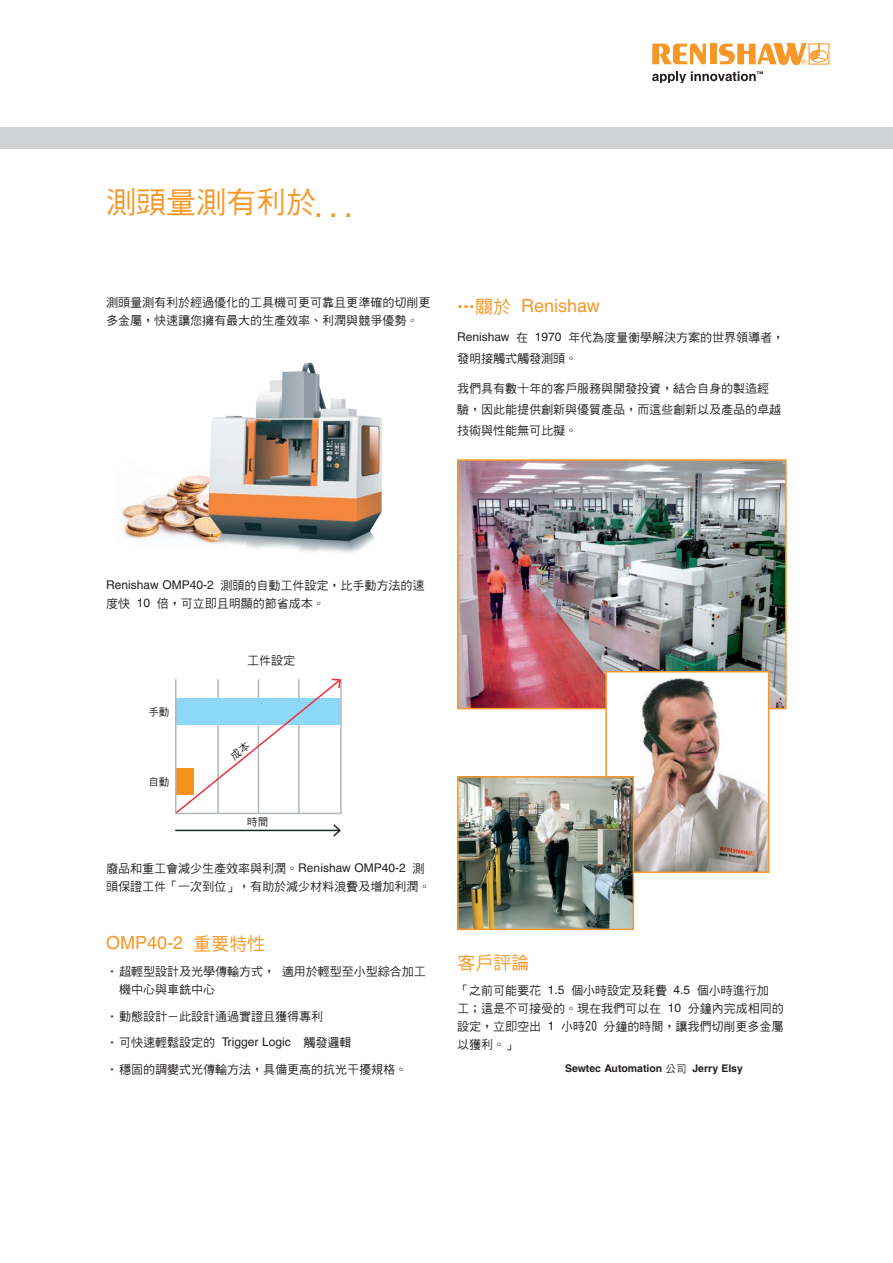
<style>
.page{position:relative;width:893px;height:1263px;background:#fff}
.page>*{position:absolute;margin:0;border:0;box-sizing:border-box;transform-origin:0 0}
.t1{font:30px "DF Hei Md HK BF";color:#f79727}
.t2{font:18px "Helvetica CE";color:#f79727}
.t3{font:18px "DF Hei Md HK BF";color:#f79727}
.Text{font:12px/18px "DF Hei Md HK BF";color:#231f20}
.Text-2{font:700 10.5px "Helvetica CE";color:#231f20}
.Text-3{font:10.5px "DF Hei Md HK BF";color:#231f20}
.s1{font-family:"DF Hei Md HK BF"}
.s2{font-family:"Helvetica CE"}
.s3{font-family:"DF Hei Md HK BF";font-weight:400}
.s4{font-family:"Helvetica"}
</style>
<div class="page">
<hr style="left:892px;top:128px;width:1px;height:148px;background:#f79727">
<div style="left:0;top:128px;width:893px;height:21px;background:#d1d2d4"></div>
<svg style="left:652px;top:43px;width:54px;height:21px"></svg>
<div style="left:710px;top:44px;width:7px;height:20px;background:#f79727"></div>
<div style="left:810px;top:50px;width:18px;height:12px;border:1px solid #f79727;border-radius:50%"></div>
<svg style="left:719px;top:43px;width:107px;height:22px"></svg>
<svg style="left:652px;top:71px;width:111px;height:12px"></svg>
<hr style="left:176px;top:830px;width:163px;height:1px;background:#1a2628">
<svg style="left:333px;top:824px;width:8px;height:12px"></svg>
<img style="left:460px;top:462px;width:324px;height:244px">
<div style="left:457px;top:459px;width:330px;height:250px;border:2px solid #f79727"></div>
<img style="left:608px;top:674px;width:158px;height:196px">
<div style="left:605px;top:671px;width:164px;height:202px;border:2px solid #f79727"></div>
<img style="left:460px;top:779px;width:171px;height:148px">
<div style="left:457px;top:776px;width:177px;height:154px;border:2px solid #f79727"></div>
<img style="left:118px;top:476px;width:73px;height:63px">
<img style="left:191px;top:362px;width:191px;height:191px">
<svg style="left:175px;top:678px;width:167px;height:136px"></svg>
<p class="t1" style="left:106px;top:187px;width:257px">測頭量測有利於...</p>
<p class="Text" style="left:106px;top:293px;width:325px">測頭量測有利於經過優化的工具機可更可靠且更準確的切削更多金屬，快速讓您擁有最大的生產效率、利潤與競爭優勢。</p>
<p class="t2" style="left:457px;top:295px;width:144px"><span class="s1">…關於</span> Renishaw</p>
<p class="Text" style="left:457px;top:327px;width:328px;line-height:21px"><span class="s2">Renishaw</span> 在 <span class="s2">1970</span> 年代為度量衡學解決方案的世界領導者，發明接觸式觸發測頭。</p>
<p class="Text" style="left:457px;top:377px;width:325px;line-height:21px">我們具有數十年的客戶服務與開發投資，結合自身的製造經驗，因此能提供創新與優質產品，而這些創新以及產品的卓越技術與性能無可比擬。</p>
<p class="Text" style="left:106px;top:576px;width:320px"><span class="s2">Renishaw OMP40-2</span> 測頭的自動工件設定，比手動方法的速度快 <span class="s2">10</span> 倍，可立即且明顯的節省成本。</p>
<p class="Text-3" style="left:148px;top:707px;width:22px">手動</p>
<p class="Text-3" style="left:148px;top:776px;width:22px">自動</p>
<p class="Text" style="left:247px;top:651px;width:49px">工件設定</p>
<p class="Text-3" style="left:247px;top:817px;width:22px">時間</p>
<p class="Text" style="left:106px;top:859px;width:325px">廢品和重工會減少生產效率與利潤。<span class="s2">Renishaw OMP40-2</span> 測頭保證工件「一次到位」，有助於減少材料浪費及增加利潤。</p>
<p class="t2" style="left:106px;top:932px;width:160px">OMP40-2 <span class="s1">重要特性</span></p>
<p class="Text" style="left:119px;top:963px;width:308px;text-indent:-13px">•超輕型設計及光學傳輸方式， 適用於輕型至小型綜合加工機中心與車銑中心</p>
<p class="Text" style="left:106px;top:1007px;width:218px">•動態設計－此設計通過實證且獲得專利</p>
<p class="Text" style="left:106px;top:1034px;width:247px">•可快速輕鬆設定的 <span class="s2">Trigger Logic</span>™ 觸發邏輯</p>
<p class="Text" style="left:106px;top:1060px;width:302px">•穩固的調變式光傳輸方法，具備更高的抗光干擾規格。</p>
<p class="t3" style="left:457px;top:953px;width:73px">客戶評論</p>
<p class="Text" style="left:457px;top:982px;width:328px">「之前可能要花 <span class="s2">1.5</span> 個小時設定及耗費 <span class="s2">4.5</span> 個小時進行加工；這是不可接受的。現在我們可以在 <span class="s2">10</span> 分鐘內完成相同的設定，立即空出 <span class="s2">1</span> 小時20 分鐘的時間，讓我們切削更多金屬以獲利。」</p>
<p class="Text-2" style="left:565px;top:1062px;width:179px">Sewtec Automation <span class="s3">公司</span> <span class="s4">Jerry Elsy</span></p>
</div>
